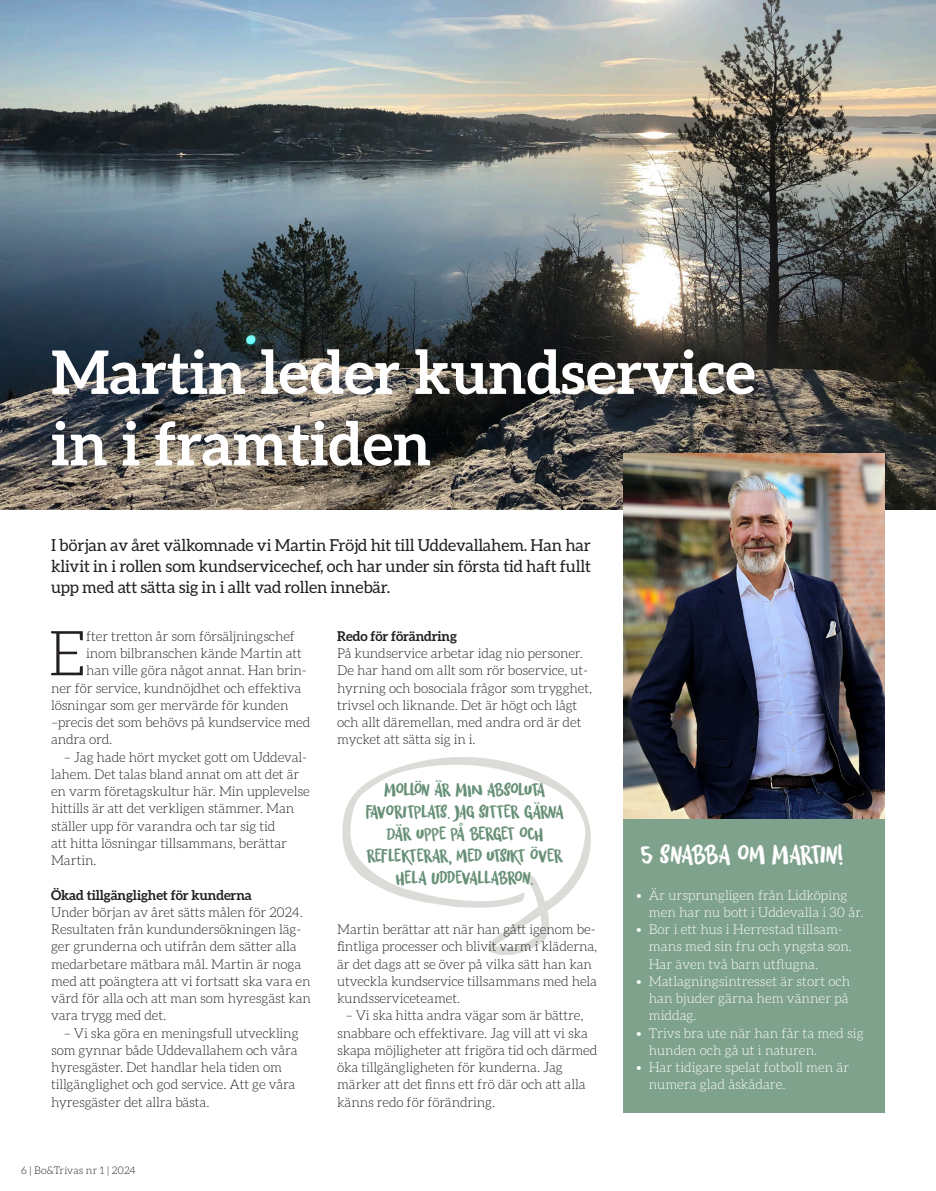
<style>
.page{position:relative;width:936px;height:1191px;background:#fff}
.page>*{position:absolute;margin:0;border:0;box-sizing:border-box;transform-origin:0 0}
.Brödtext{font:300 62.25px "Aleo";color:#231f20}
.Rubrik_1{font:700 60px "Aleo";color:#fff}
.Brödtext-2{font:28.35px "Twisted System";letter-spacing:-.06em;color:#fff}
.Brödtext-3{font:19.65px/22px "Twisted System";letter-spacing:-.05em;color:#679077;text-align:center}
.ingress{font:16.5px/21px "Aleo";letter-spacing:-.01em;color:#231f20;text-align:justify}
.Mellanrubrik{font:300 13.5px/17.2px "Aleo";letter-spacing:-.01em;color:#231f20}
.Brödtext-4{font:300 13.5px/17.2px "Aleo";letter-spacing:-.01em;color:#231f20}
.t1{font:300 13.5px/17.2px "Aleo";color:#fff}
.t2{font:300 10.5px "Aleo";letter-spacing:.005em;color:#231f20}
.s1{font-weight:700}
</style>
<div class="page">
<svg style="left:342px;top:757px;width:249px;height:198px"></svg>
<div style="left:623px;top:810px;width:261px;height:302px;background:#7fa28d"></div>
<img style="left:0;top:0;width:935px;height:509px">
<img style="left:623px;top:453px;width:261px;height:366px">
<p class="Rubrik_1" style="left:51px;top:338px;width:705px">Martin leder kundservice</p>
<p class="Rubrik_1" style="left:51px;top:409px;width:381px">in i framtiden</p>
<p class="ingress" style="left:51px;top:535px;width:541px">I början av året välkomnade vi Martin Fröjd hit till Uddevallahem. Han har klivit in i rollen som kundservicechef, och har under sin första tid haft fullt upp med att sätta sig in i allt vad rollen innebär.</p>
<p class="Brödtext" style="left:48px;top:619px;width:40px">E</p>
<p class="Brödtext-4" style="left:86px;top:627px;width:210px">fter tretton år som försäljningschef</p>
<p class="Brödtext-4" style="left:86px;top:644px;width:217px">inom bilbranschen kände Martin att</p>
<p class="Brödtext-4" style="left:86px;top:662px;width:222px">han ville göra något annat. Han brin-</p>
<p class="Brödtext-4" style="left:51px;top:679px;width:252px">ner för service, kundnöjdhet och effektiva</p>
<p class="Brödtext-4" style="left:51px;top:696px;width:239px">lösningar som ger mervärde för kunden</p>
<p class="Brödtext-4" style="left:51px;top:713px;width:261px">–precis det som behövs på kundservice med</p>
<p class="Brödtext-4" style="left:51px;top:731px;width:63px">andra ord.</p>
<p class="Brödtext-4" style="left:51px;top:748px;width:260px;text-indent:13px">– Jag hade hört mycket gott om Uddeval&shy;lahem. Det talas bland annat om att det är en varm företagskultur här. Min upplevelse hittills är att det verkligen stämmer. Man ställer upp för varandra och tar sig tid<br>att hitta lösningar tillsammans, berättar Martin.</p>
<p class="Mellanrubrik" style="left:51px;top:886px;width:261px"><span class="s1">Ökad tillgänglighet för kunderna<br></span>Under början av året sätts målen för 2024.<br>Resultaten från kundundersökningen läg&shy;ger grunderna och utifrån dem sätter alla medarbetare mätbara mål. Martin är noga med att poängtera att vi fortsatt ska vara en värd för alla och att man som hyresgäst kan vara trygg med det.</p>
<p class="Mellanrubrik" style="left:51px;top:1024px;width:249px;text-indent:13px">– Vi ska göra en meningsfull utveckling som gynnar både Uddevallahem och våra hyresgäster. Det handlar hela tiden om tillgänglighet och god service. Att ge våra hyresgäster det allra bästa.</p>
<p class="t2" style="left:21px;top:1164px;width:116px">6 | Bo&amp;Trivas nr 1 | 2024</p>
<p class="Mellanrubrik" style="left:337px;top:627px;width:247px"><span class="s1">Redo för förändring<br></span>På kundservice arbetar idag nio personer.</p>
<p class="Mellanrubrik" style="left:337px;top:662px;width:256px">De har hand om allt som rör boservice, ut&shy;hyrning och bosociala frågor som trygghet, trivsel och liknande. Det är högt och lågt och allt däremellan, med andra ord är det mycket att sätta sig in i.</p>
<p class="Brödtext-3" style="left:384px;top:779px;width:163px">MOLLÖN ÄR MIN ABSOLUTA</p>
<p class="Brödtext-3" style="left:366px;top:801px;width:199px">FAVORITPLATS. JAG SITTER GÄRNA<br>DÄR UPPE PÅ BERGET OCH</p>
<p class="Brödtext-3" style="left:366px;top:845px;width:198px">REFLEKTERAR, MED UTSIKT ÖVER<br>HELA UDDEVALLABRON.</p>
<p class="Mellanrubrik" style="left:337px;top:920px;width:262px">Martin berättar att när han gått igenom be&shy;fintliga processer och blivit varm i kläderna, är det dags att se över på vilka sätt han kan utveckla kundservice tillsammans med hela kundsserviceteamet.</p>
<p class="Mellanrubrik" style="left:337px;top:1007px;width:262px;text-indent:9px">– Vi ska hitta andra vägar som är bättre, snabbare och effektivare. Jag vill att vi ska skapa möjligheter att frigöra tid och därmed öka tillgängligheten för kunderna. Jag märker att det finns ett frö där och att alla känns redo för förändring.</p>
<p class="Brödtext-2" style="left:640px;top:838px;width:204px">5 SNABBA OM MARTIN!</p>
<p class="t1" style="left:648px;top:886px;width:216px;text-indent:-13px">• Är ursprungligen från Lidköping men har nu bott i Uddevalla i 30 år.</p>
<p class="t1" style="left:648px;top:920px;width:205px;text-indent:-13px">• Bor i ett hus i Herrestad tillsam&shy;mans med sin fru och yngsta son.<br>Har även två barn utflugna.</p>
<p class="t1" style="left:648px;top:972px;width:203px;text-align:justify;text-indent:-13px">• Matlagningsintresset är stort och han bjuder gärna hem vänner på middag.</p>
<p class="t1" style="left:648px;top:1024px;width:216px;text-indent:-13px">• Trivs bra ute när han får ta med sig hunden och gå ut i naturen.</p>
<p class="t1" style="left:648px;top:1058px;width:202px;text-indent:-13px">• Har tidigare spelat fotboll men är numera glad åskådare.</p>
</div>
